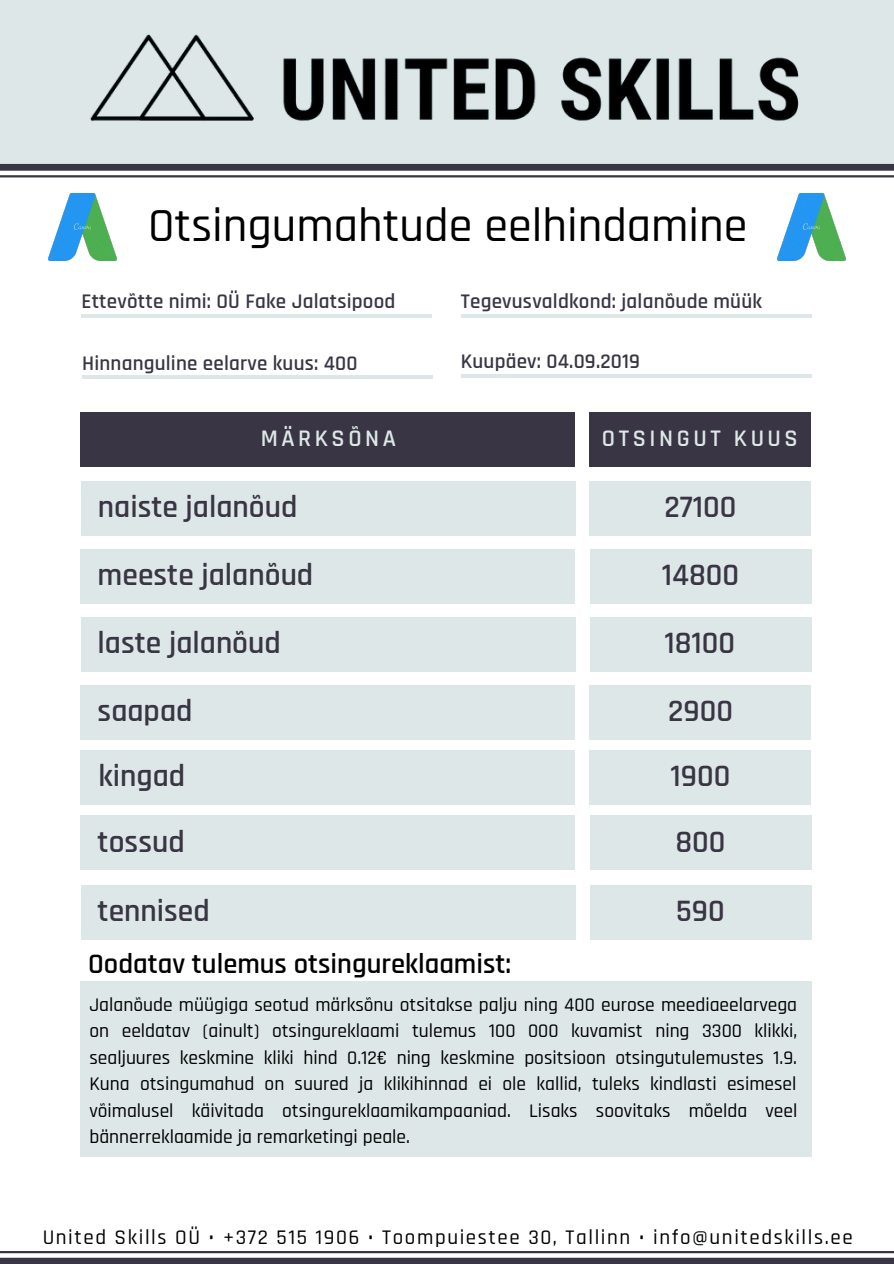
<style>
.page{position:relative;width:894px;height:1264px;background:#fff}
.page>*{position:absolute;margin:0;border:0;box-sizing:border-box;transform-origin:0 0}
.t1{font:500 48px "Rajdhani";color:#000}
.t2{font:600 31.5px/68.1px "Rajdhani";color:#393544}
.t3{font:600 28.5px "Rajdhani";color:#000}
.t4{font:600 24px "Rajdhani";letter-spacing:.15em;color:#dee7e7}
.t5{font:600 21px "Rajdhani";letter-spacing:.01em;color:#393544}
.t6{font:500 21px "Rajdhani";letter-spacing:.075em;color:#000}
.t7{font:500 19.5px/26.5px "Rajdhani";color:#000;text-align:justify}
</style>
<div class="page">
<div style="left:81px;top:481px;width:494px;height:54px;background:#dee7e7"></div>
<div style="left:589px;top:750px;width:222px;height:54px;background:#dee7e7"></div>
<div style="left:589px;top:685px;width:222px;height:54px;background:#dee7e7"></div>
<div style="left:80px;top:549px;width:494px;height:54px;background:#dee7e7"></div>
<div style="left:81px;top:617px;width:494px;height:54px;background:#dee7e7"></div>
<div style="left:80px;top:685px;width:494px;height:54px;background:#dee7e7"></div>
<div style="left:80px;top:750px;width:494px;height:54px;background:#dee7e7"></div>
<div style="left:589px;top:617px;width:222px;height:54px;background:#dee7e7"></div>
<hr style="left:460px;top:314px;width:351px;height:4px;background:#dee7e7">
<div style="left:589px;top:549px;width:222px;height:54px;background:#dee7e7"></div>
<hr style="left:460px;top:374px;width:351px;height:4px;background:#dee7e7">
<hr style="left:82px;top:375px;width:350px;height:3px;background:#dee7e7">
<div style="left:589px;top:481px;width:222px;height:54px;background:#dee7e7"></div>
<hr style="left:82px;top:314px;width:350px;height:3px;background:#dee7e7">
<div style="left:80px;top:412px;width:495px;height:54px;background:#393544"></div>
<div style="left:588px;top:412px;width:222px;height:54px;background:#393544"></div>
<div style="left:0;top:0;width:893px;height:164px;background:#dee7e7"></div>
<img style="left:48px;top:193px;width:68px;height:68px">
<svg style="left:0;top:164px;width:893px;height:13px"></svg>
<svg style="left:0;top:1251px;width:893px;height:12px"></svg>
<div style="left:80px;top:815px;width:494px;height:54px;background:#dee7e7"></div>
<div style="left:589px;top:815px;width:222px;height:54px;background:#dee7e7"></div>
<img style="left:777px;top:193px;width:68px;height:68px">
<div style="left:81px;top:885px;width:494px;height:54px;background:#dee7e7"></div>
<div style="left:589px;top:885px;width:222px;height:54px;background:#dee7e7"></div>
<div style="left:80px;top:981px;width:731px;height:175px;background:#dee7e7"></div>
<img style="left:90px;top:34px;width:709px;height:88px">
<h1 class="t1" style="left:148px;top:196px;width:600px">Otsingumahtude eelhindamine</h1>
<p class="t5" style="left:81px;top:288px;width:315px">Ettevõtte nimi: OÜ Fake Jalatsipood</p>
<p class="t5" style="left:460px;top:288px;width:303px">Tegevusvaldkond: jalanõude müük</p>
<p class="t5" style="left:82px;top:350px;width:277px">Hinnanguline eelarve kuus: 400</p>
<p class="t5" style="left:460px;top:349px;width:181px">Kuupäev: 04.09.2019</p>
<p class="t4" style="left:260px;top:424px;width:137px">MÄRKSÕNA</p>
<h2 class="t2" style="left:98px;top:473px;width:201px">naiste jalanõud</h2>
<h2 class="t2" style="left:98px;top:542px;width:217px">meeste jalanõud laste jalanõud saapad</h2>
<h2 class="t2" style="left:98px;top:744px;width:89px;line-height:65.6px">kingad tossud</h2>
<h2 class="t2" style="left:98px;top:877px;width:114px">tennised</h2>
<h3 class="t3" style="left:88px;top:946px;width:424px">Oodatav tulemus otsingureklaamist:</h3>
<p class="t4" style="left:601px;top:424px;width:197px">OTSINGUT KUUS</p>
<h2 class="t2" style="left:661px;top:473px;width:79px">27100<br>14800<br>18100<br>2900</h2>
<h2 class="t2" style="left:670px;top:744px;width:61px;line-height:65.6px">1900<br>800</h2>
<h2 class="t2" style="left:676px;top:877px;width:50px">590</h2>
<p class="t7" style="left:89px;top:991px;width:709px">Jalanõude müügiga seotud märksõnu otsitakse palju ning 400 eurose meediaeelarvega on eeldatav (ainult) otsingureklaami tulemus 100 000 kuvamist ning 3300 klikki, sealjuures keskmine kliki hind 0.12€ ning keskmine positsioon otsingutulemustes 1.9.<br>Kuna otsingumahud on suured ja klikihinnad ei ole kallid, tuleks kindlasti esimesel võimalusel käivitada otsingureklaamikampaaniad. Lisaks soovitaks mõelda veel bännerreklaamide ja remarketingi peale.</p>
<p class="t6" style="left:43px;top:1224px;width:811px">United Skills OÜ • +372 515 1906 • Toompuiestee 30, Tallinn • info@unitedskills.ee</p>
</div>
